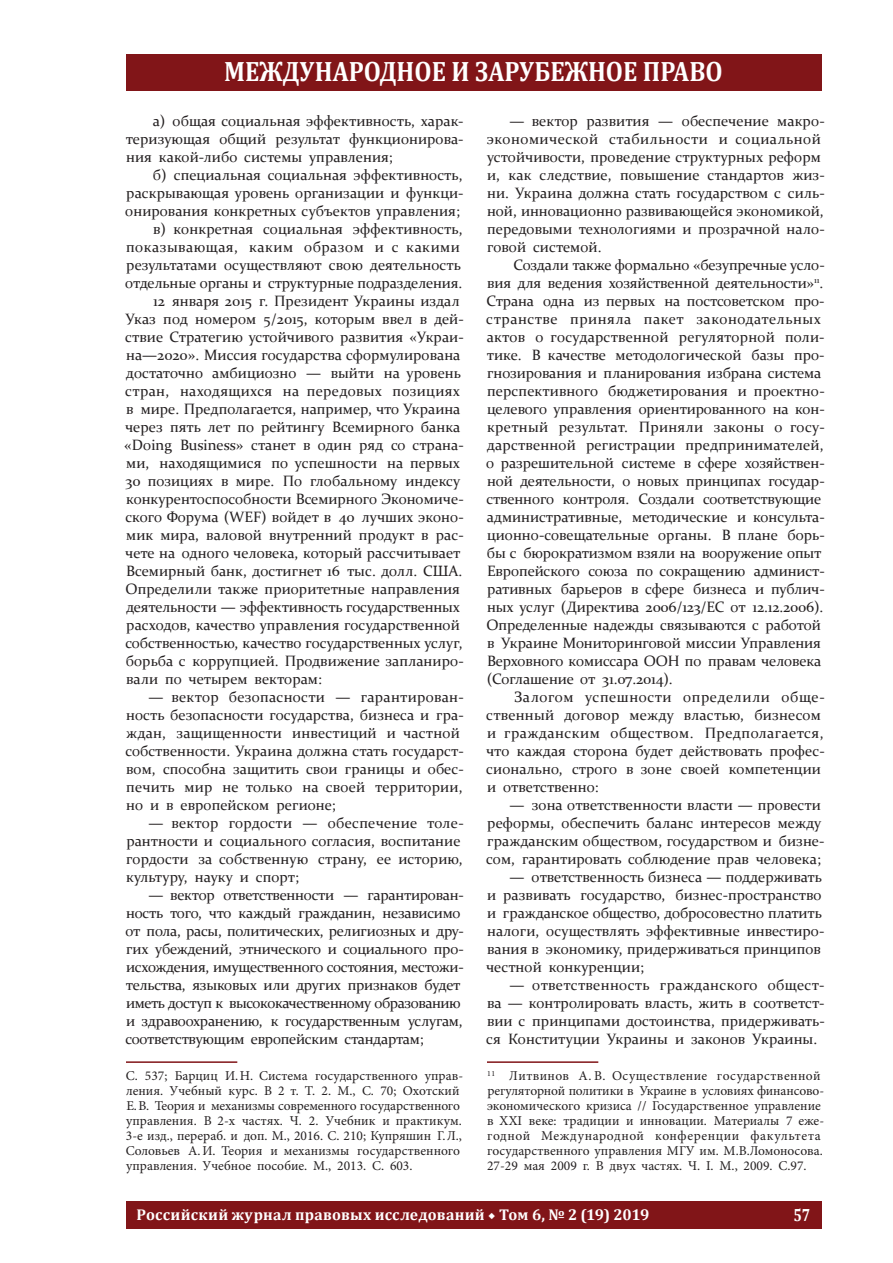
<style>
.page{position:relative;width:893px;height:1263px;background:#fff}
.page>*{position:absolute;margin:0;border:0;box-sizing:border-box;transform-origin:0 0}
.t1{font:700 28.2px "Cambria";color:#fff;scale:.88 1}
.t2{font:700 17.85px "Cambria";color:#fff;scale:.8 1}
.t3{font:700 15.6px "Cambria";letter-spacing:.015em;color:#fff}
.t4{font:15px/18px "Constantia";color:#231f20}
.t5{font:15px/18px "Constantia";letter-spacing:-.02em;color:#231f20}
.t6{font:15px "Constantia";letter-spacing:.02em;color:#231f20}
.t7{font:15px "Constantia";letter-spacing:.03em;color:#231f20}
.t8{font:13.5px/15px "Minion Pro";color:#231f20}
.s1{font-family:"Minion Pro"}
</style>
<div class="page">
<div style="left:126px;top:54px;width:695px;height:36px;background:#811518"></div>
<div style="left:126px;top:1202px;width:695px;height:27px;background:#811518"></div>
<hr style="left:126px;top:1061px;width:111px;height:2px;background:#811518">
<hr style="left:487px;top:1061px;width:111px;height:2px;background:#811518">
<h1 class="t1" style="left:224px;top:51px;width:568px">МЕЖДУНАРОДНОЕ И ЗАРУБЕЖНОЕ ПРАВО</h1>
<p class="t4" style="left:126px;top:111px;width:339px;text-align:justify;text-indent:27px">а) общая социальная эффективность, харак&shy;теризующая общий результат функционирова&shy;ния какой-либо системы управления;</p>
<p class="t4" style="left:153px;top:165px;width:311px">б) специальная социальная эффективность,</p>
<p class="t4" style="left:126px;top:183px;width:339px">раскрывающая уровень организации и функци-</p>
<p class="t4" style="left:125px;top:201px;width:336px">онирования конкретных субъектов управления;</p>
<p class="t4" style="left:153px;top:219px;width:311px">в) конкретная социальная эффективность,</p>
<p class="t7" style="left:126px;top:237px;width:335px">показывающая, каким образом и с какими</p>
<p class="t4" style="left:126px;top:255px;width:336px">результатами осуществляют свою деятельность</p>
<p class="t4" style="left:125px;top:273px;width:339px">отдельные органы и структурные подразделения.</p>
<p class="t4" style="left:153px;top:291px;width:308px">12 января 2015 г. Президент Украины издал</p>
<p class="t4" style="left:125px;top:309px;width:340px">Указ под номером 5/2015, которым ввел в дей-</p>
<p class="t4" style="left:125px;top:327px;width:340px">ствие Стратегию устойчивого развития «Украи-</p>
<p class="t4" style="left:126px;top:345px;width:336px">на—2020». Миссия государства сформулирована</p>
<p class="t4" style="left:126px;top:363px;width:336px">достаточно амбициозно — выйти на уровень</p>
<p class="t6" style="left:125px;top:381px;width:336px">стран, находящихся на передовых позициях</p>
<p class="t4" style="left:126px;top:399px;width:336px">в мире. Предполагается, например, что Украина</p>
<p class="t4" style="left:125px;top:417px;width:337px">через пять лет по рейтингу Всемирного банка</p>
<p class="t4" style="left:124px;top:435px;width:341px">«Doing Business» станет в один ряд со страна-</p>
<p class="t4" style="left:126px;top:453px;width:335px">ми, находящимися по успешности на первых</p>
<p class="t4" style="left:126px;top:471px;width:336px">30 позициях в мире. По глобальному индексу</p>
<p class="t4" style="left:126px;top:489px;width:339px">конкурентоспособности Всемирного Экономиче-</p>
<p class="t4" style="left:125px;top:507px;width:340px">ского Форума (WEF) войдет в 40 лучших эконо-</p>
<p class="t4" style="left:126px;top:525px;width:339px">мик мира, валовой внутренний продукт в рас-</p>
<p class="t4" style="left:125px;top:543px;width:337px">чете на одного человека, который рассчитывает</p>
<p class="t4" style="left:126px;top:561px;width:338px">Всемирный банк, достигнет 16 тыс. долл. США.</p>
<p class="t4" style="left:126px;top:579px;width:336px">Определили также приоритетные направления</p>
<p class="t4" style="left:126px;top:597px;width:336px">деятельности — эффективность государственных</p>
<p class="t4" style="left:126px;top:615px;width:335px">расходов, качество управления государственной</p>
<p class="t4" style="left:125px;top:633px;width:339px">собственностью, качество государственных услуг,</p>
<p class="t4" style="left:126px;top:651px;width:339px">борьба с коррупцией. Продвижение запланиро-</p>
<p class="t4" style="left:126px;top:669px;width:197px">вали по четырем векторам:</p>
<p class="t4" style="left:125px;top:687px;width:340px;text-indent:23px">— вектор безопасности — гарантирован&shy;ность безопасности государства, бизнеса и гра&shy;ждан, защищенности инвестиций и частной собственности. Украина должна стать государст&shy;вом, способна защитить свои границы и обес&shy;печить мир не только на своей территории, но и в европейском регионе;</p>
<p class="t4" style="left:126px;top:813px;width:339px;text-indent:22px">— вектор гордости — обеспечение толе&shy;рантности и социального согласия, воспитание гордости за собственную страну, ее историю, культуру, науку и спорт;</p>
<p class="t5" style="left:125px;top:885px;width:340px;text-indent:23px">— вектор ответственности — гарантирован&shy;ность того, что каждый гражданин, независимо от пола, расы, политических, религиозных и дру&shy;гих убеждений, этнического и социального про&shy;исхождения, имущественного состояния, местожи&shy;тельства, языковых или других признаков будет иметь доступ к высококачественному образованию и здравоохранению, к государственным услугам, соответствующим европейским стандартам;</p>
<p class="t8" style="left:126px;top:1068px;width:339px">С. 537; Барциц И.Н. Система государственного управ&shy;ления. Учебный курс. В 2 т. Т. 2. М., С. 70; Охотский Е.В. Теория и механизмы современного государственного управления. В 2-х частях. Ч. 2. Учебник и практикум.<br>3-е изд., перераб. и доп. М., 2016. С. 210; Купряшин Г.Л., Соловьев А.И. Теория и механизмы государственного управления. Учебное пособие. М., 2013. С. 603.</p>
<p class="t4" style="left:487px;top:111px;width:339px;text-indent:23px">— вектор развития — обеспечение макро&shy;экономической стабильности и социальной устойчивости, проведение структурных реформ и, как следствие, повышение стандартов жиз&shy;ни. Украина должна стать государством с силь&shy;ной, инновационно развивающейся экономикой, передовыми технологиями и прозрачной нало&shy;говой системой.</p>
<p class="t4" style="left:486px;top:255px;width:340px;text-indent:27px">Создали также формально «безупречные усло&shy;вия для ведения хозяйственной деятельности»<sup>11</sup>.<br>Страна одна из первых на постсоветском про&shy;странстве приняла пакет законодательных актов о государственной регуляторной поли&shy;тике. В качестве методологической базы про&shy;гнозирования и планирования избрана система перспективного бюджетирования и проектно&shy;целевого управления ориентированного на кон&shy;кретный результат. Приняли законы о госу&shy;дарственной регистрации предпринимателей, о разрешительной системе в сфере хозяйствен&shy;ной деятельности, о новых принципах государ&shy;ственного контроля. Создали соответствующие административные, методические и консульта&shy;ционно-совещательные органы. В плане борь&shy;бы с бюрократизмом взяли на вооружение опыт Европейского союза по сокращению админист&shy;ративных барьеров в сфере бизнеса и публич&shy;ных услуг (Директива 2006/123/ЕС от 12.12.2006).<br>Определенные надежды связываются с работой в Украине Мониторинговой миссии Управления Верховного комиссара ООН по правам человека (Соглашение от 31.07.2014).</p>
<p class="t4" style="left:486px;top:687px;width:340px;text-indent:28px">Залогом успешности определили обще&shy;ственный договор между властью, бизнесом и гражданским обществом. Предполагается, что каждая сторона будет действовать профес&shy;сионально, строго в зоне своей компетенции и ответственно:</p>
<p class="t4" style="left:486px;top:795px;width:340px;text-indent:23px">— зона ответственности власти — провести реформы, обеспечить баланс интересов между гражданским обществом, государством и бизне&shy;сом, гарантировать соблюдение прав человека;</p>
<p class="t4" style="left:486px;top:867px;width:340px;text-indent:23px">— ответственность бизнеса — поддерживать и развивать государство, бизнес-пространство и гражданское общество, добросовестно платить налоги, осуществлять эффективные инвестиро&shy;вания в экономику, придерживаться принципов честной конкуренции;</p>
<p class="t4" style="left:486px;top:975px;width:340px;text-align:justify;text-indent:23px">— ответственность гражданского общест&shy;ва — контролировать власть, жить в соответст&shy;вии с принципами достоинства, придерживать&shy;ся Конституции Украины и законов Украины.</p>
<p class="t8" style="left:487px;top:1068px;width:339px"><sup>11</sup> Литвинов А. В. Осуществление государственной регуляторной политики в Украине в условиях финансово&shy;экономического кризиса // Государственное управление в XXI веке: традиции и инновации. Материалы 7 еже&shy;годной Международной конференции факультета государственного управления МГУ им. М.В.Ломоносова.<br>27-29 мая 2009 г. В двух частях. Ч. I. М., 2009. С.97.</p>
<p class="t3" style="left:137px;top:1203px;width:514px">Российский журнал правовых исследований <span class="s1">◆</span> Том 6, № 2 (19) 2019</p>
<p class="t2" style="left:793px;top:1202px;width:23px">57</p>
</div>
